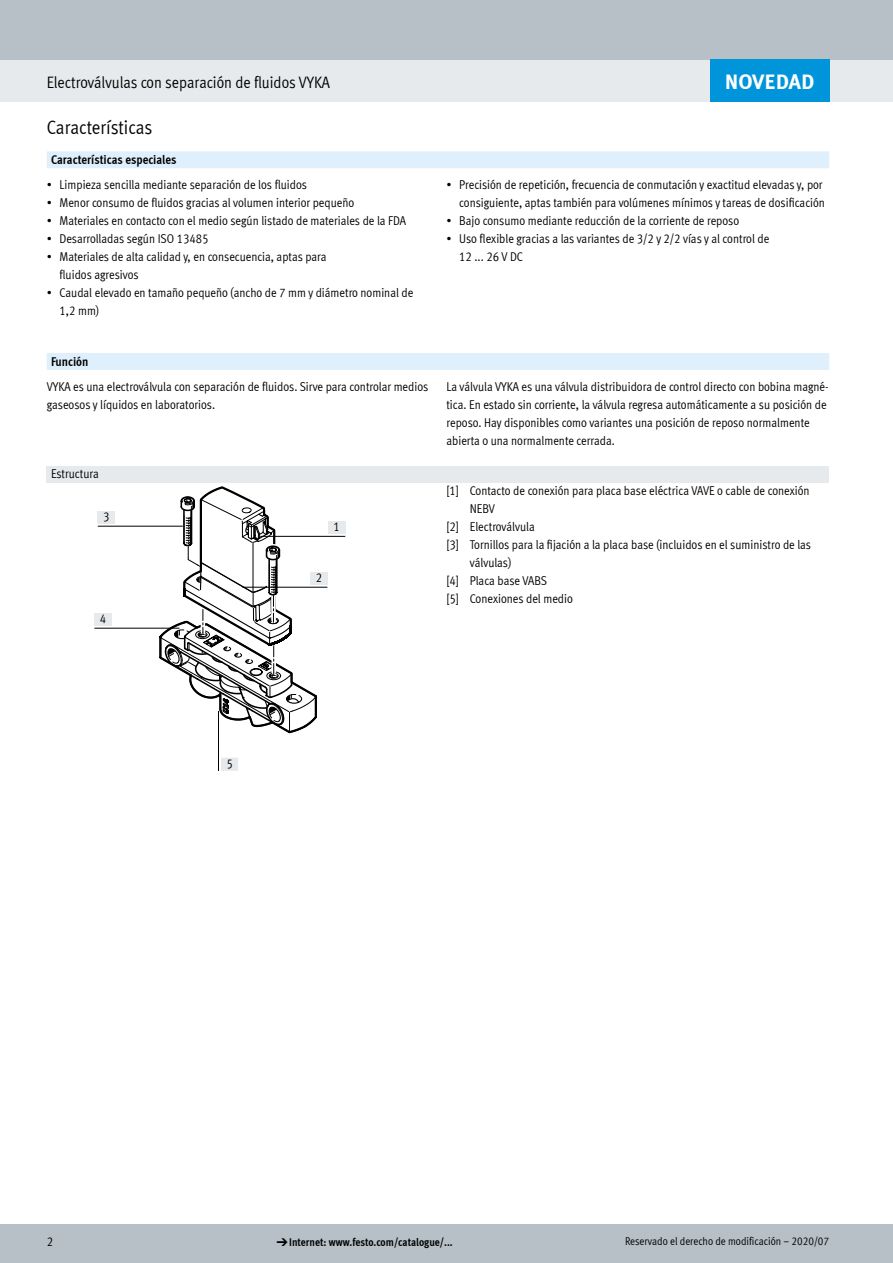
<style>
.page{position:relative;width:893px;height:1263px;background:#fff}
.page>*{position:absolute;margin:0;border:0;box-sizing:border-box;transform-origin:0 0}
.t1{font:700 21px "Meta Plus LF";letter-spacing:-.005em;color:#fff}
.FES_title_section{font:19.5px "Meta Cond LF";color:#000}
.FES_title_family{font:16.5px "Meta Cond LF";color:#000}
.FES_regular{font:12.75px/18px "Meta Cond LF";color:#000}
.FES_head_1_text{font:700 12.75px "Meta Cond LF";color:#000}
.FES_head_2_text{font:12.75px "Meta Cond LF";letter-spacing:-.005em;color:#000}
.FES_graphic_1_right{font:12.75px "Meta Cond LF";color:#000}
.FES_graphic_1_left{font:12.75px "Meta Cond LF";color:#000}
.t2{font:11.25px "Meta Cond LF";color:#000}
.t3{font:700 11.25px "Meta Cond LF";color:#000}
.s1{font-family:"Meto Pict 182";font-weight:400}
</style>
<div class="page">
<div style="left:0;top:1225px;width:893px;height:38px;background:#b6c0c6"></div>
<div style="left:0;top:60px;width:893px;height:42px;background:#e7eaec"></div>
<div style="left:0;top:0;width:893px;height:60px;background:#b6c0c6"></div>
<svg style="left:47px;top:151px;width:782px;height:219px"></svg>
<div style="left:47px;top:466px;width:782px;height:16px;background:#e7eaec"></div>
<svg style="left:157px;top:486px;width:161px;height:248px"></svg>
<div style="left:328px;top:521px;width:17px;height:12px;background:#e7eaec"></div>
<hr style="left:260px;top:536px;width:85px;height:1px;background:#000">
<div style="left:310px;top:572px;width:17px;height:12px;background:#e7eaec"></div>
<hr style="left:242px;top:587px;width:85px;height:1px;background:#000">
<div style="left:98px;top:511px;width:17px;height:12px;background:#e7eaec"></div>
<hr style="left:98px;top:526px;width:85px;height:1px;background:#000">
<div style="left:94px;top:613px;width:17px;height:12px;background:#e7eaec"></div>
<hr style="left:94px;top:628px;width:85px;height:1px;background:#000">
<div style="left:218px;top:711px;width:21px;height:60px;background:#000"></div>
<div style="left:219px;top:711px;width:20px;height:60px;background:#fff"></div>
<div style="left:221px;top:758px;width:17px;height:13px;background:#e7eaec"></div>
<div style="left:710px;top:60px;width:119px;height:42px;background:#0095db"></div>
<p class="FES_title_family" style="left:47px;top:72px;width:285px">Electroválvulas con separación de fluidos VYKA</p>
<p class="FES_title_section" style="left:47px;top:116px;width:107px">Características</p>
<p class="FES_head_1_text" style="left:51px;top:151px;width:127px">Características especiales</p>
<p class="FES_regular" style="left:47px;top:175px;width:262px">• Limpieza sencilla mediante separación de los fluidos</p>
<p class="FES_regular" style="left:47px;top:193px;width:309px">• Menor consumo de fluidos gracias al volumen interior pequeño</p>
<p class="FES_regular" style="left:47px;top:211px;width:361px">• Materiales en contacto con el medio según listado de materiales de la FDA</p>
<p class="FES_regular" style="left:47px;top:229px;width:163px">• Desarrolladas según ISO 13485</p>
<p class="FES_regular" style="left:60px;top:247px;width:269px;text-indent:-13px">• Materiales de alta calidad y, en consecuencia, aptas para fluidos agresivos</p>
<p class="FES_regular" style="left:60px;top:283px;width:355px;text-indent:-13px">• Caudal elevado en tamaño pequeño (ancho de 7 mm y diámetro nominal de<br>1,2 mm)</p>
<p class="t1" style="left:725px;top:68px;width:91px">NOVEDAD</p>
<p class="FES_regular" style="left:446px;top:175px;width:380px;text-align:right">• Precisión de repetición, frecuencia de conmutación y exactitud elevadas y, por consiguiente, aptas también para volúmenes mínimos y tareas de dosificación</p>
<p class="FES_regular" style="left:446px;top:211px;width:294px">• Bajo consumo mediante reducción de la corriente de reposo</p>
<p class="FES_regular" style="left:459px;top:229px;width:312px;text-indent:-13px">• Uso flexible gracias a las variantes de 3/2 y 2/2 vías y al control de<br>12 ... 26 V DC</p>
<p class="FES_head_1_text" style="left:51px;top:353px;width:39px">Función</p>
<p class="FES_regular" style="left:47px;top:377px;width:383px">VYKA es una electroválvula con separación de fluidos. Sirve para controlar medios gaseosos y líquidos en laboratorios.</p>
<p class="FES_regular" style="left:446px;top:377px;width:384px">La válvula VYKA es una válvula distribuidora de control directo con bobina magné&shy;tica. En estado sin corriente, la válvula regresa automáticamente a su posición de reposo. Hay disponibles como variantes una posición de reposo normalmente abierta o una normalmente cerrada.</p>
<p class="FES_head_2_text" style="left:51px;top:466px;width:49px">Estructura</p>
<p class="FES_graphic_1_left" style="left:103px;top:508px;width:8px">3</p>
<p class="FES_graphic_1_left" style="left:100px;top:610px;width:8px">4</p>
<p class="FES_regular" style="left:226px;top:754px;width:8px">5</p>
<p class="FES_graphic_1_right" style="left:334px;top:519px;width:8px">1</p>
<p class="FES_graphic_1_right" style="left:316px;top:569px;width:8px">2</p>
<p class="FES_regular" style="left:470px;top:481px;width:341px;text-indent:-23px">[1] Contacto de conexión para placa base eléctrica VAVE o cable de conexión<br>NEBV</p>
<p class="FES_regular" style="left:446px;top:517px;width:90px">[2] Electroválvula</p>
<p class="FES_regular" style="left:470px;top:535px;width:343px;text-indent:-23px">[3] Tornillos para la fijación a la placa base (incluidos en el suministro de las válvulas)</p>
<p class="FES_regular" style="left:446px;top:571px;width:102px">[4] Placa base VABS</p>
<p class="FES_regular" style="left:446px;top:589px;width:128px">[5] Conexiones del medio</p>
<p class="FES_regular" style="left:47px;top:1232px;width:8px">2</p>
<p class="t3" style="left:276px;top:1235px;width:178px"><span class="s1">d</span>Internet: www.festo.com/catalogue/...</p>
<p class="t2" style="left:625px;top:1234px;width:206px">Reservado el derecho de modificación – 2020/07</p>
</div>
